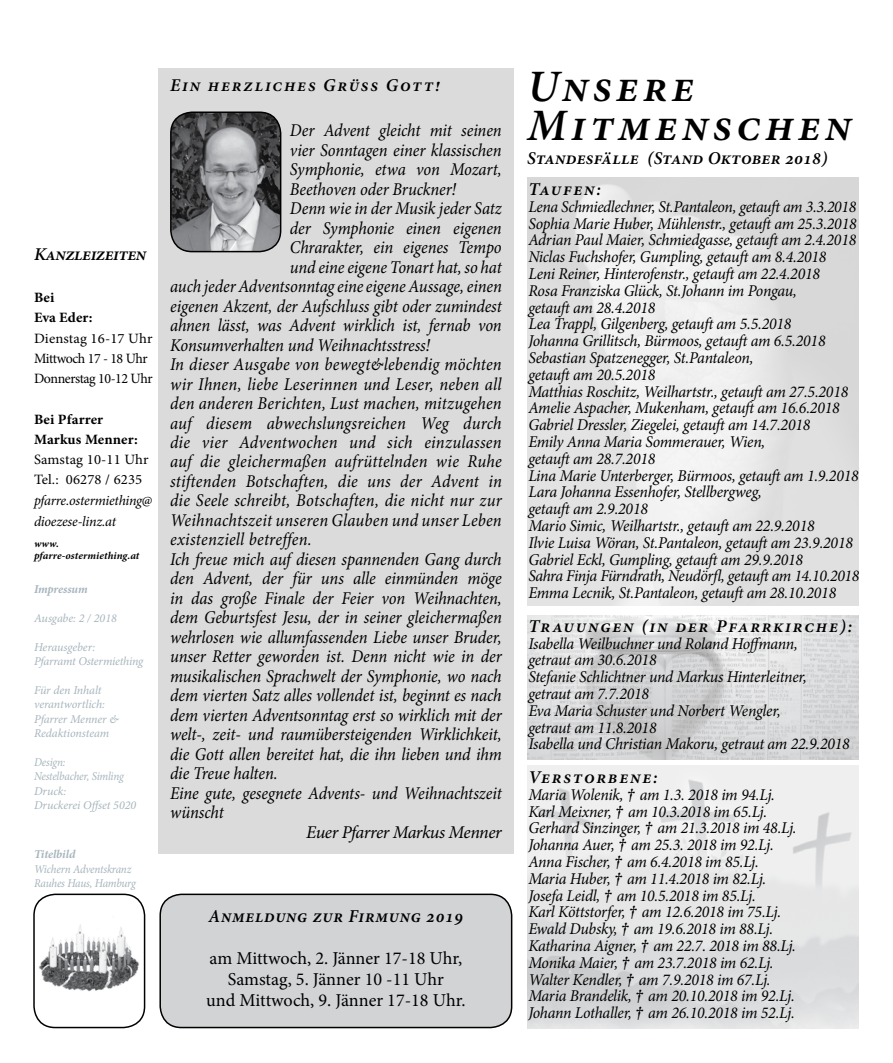
<style>
.page{position:relative;width:893px;height:1063px;background:#fff}
.page>*{position:absolute;margin:0;border:0;box-sizing:border-box;transform-origin:0 0}
.t1{font:italic 600 45px/39px "Minion Pro";letter-spacing:.1em;color:#000}
.t2{font:18.15px/21px "Minion Pro";letter-spacing:-.005em;color:#000;text-align:center}
.t3{font:italic 600 18.15px "Minion Pro";letter-spacing:.04em;color:#000}
.t4{font:italic 18px "Minion Pro";color:#000;scale:.92 1}
.t5{font:italic 600 18px "Minion Pro";letter-spacing:.085em;color:#000}
.t6{font:italic 600 18px "Minion Pro";letter-spacing:.01em;color:#000}
.t7{font:italic 18px "Minion Pro";letter-spacing:-.03em;color:#000}
.t8{font:italic 600 18px "Minion Pro";letter-spacing:-.03em;color:#000}
.t9{font:italic 16.5px/16.8px "Minion Pro";letter-spacing:-.02em;color:#000;scale:.96 1}
.t10{font:14.25px/20.2px "Minion Pro";letter-spacing:-.03em;color:#000}
.t11{font:italic 14.25px/21.6px "Minion Pro";letter-spacing:-.02em;color:#000}
.t12{font:700 14.25px/20.2px "Minion Pro";letter-spacing:.005em;color:#000}
.t13{font:14.25px/20.2px "Minion Pro";color:#000}
.t14{font:italic 12px/14.4px "Minion Pro";letter-spacing:-.015em;color:#a7b5bd}
.t15{font:italic 12px/14.4px "Minion Pro";letter-spacing:-.015em;color:#a7b5bd;scale:.93 1}
.t16{font:italic 700 12px "Minion Pro";letter-spacing:-.01em;color:#a7b5bd}
.t17{font:italic 700 10.5px/12px "Minion Pro";color:#000}
.s1{font-weight:600;font-size:18px}
</style>
<div class="page">
<img style="left:527px;top:765px;width:332px;height:264px">
<img style="left:527px;top:615px;width:332px;height:144px">
<div style="left:160px;top:894px;width:352px;height:134px;background:#d1d3d4;border-radius:21px"></div>
<div style="left:159px;top:894px;width:353px;height:134px;border:2px solid #000;border-radius:21px"></div>
<div style="left:158px;top:68px;width:355px;height:785px;background:#dbdbdc"></div>
<img style="left:38px;top:924px;width:101px;height:68px">
<div style="left:33px;top:894px;width:112px;height:134px;border:2px solid #000;border-radius:21px"></div>
<img style="left:171px;top:112px;width:110px;height:140px">
<div style="left:170px;top:112px;width:111px;height:140px;border:2px solid #000;border-radius:21px"></div>
<p class="t8" style="left:34px;top:242px;width:114px">Kanzleizeiten</p>
<p class="t12" style="left:34px;top:287px;width:60px">Bei<br>Eva Eder:</p>
<p class="t10" style="left:34px;top:328px;width:120px">Dienstag 16-17 Uhr<br>Mittwoch 17 - 18 Uhr<br>Donnerstag 10-12 Uhr</p>
<p class="t12" style="left:34px;top:409px;width:106px">Bei Pfarrer<br>Markus Menner:</p>
<p class="t13" style="left:34px;top:449px;width:116px">Samstag 10-11 Uhr<br>Tel.: 06278 / 6235</p>
<p class="t11" style="left:34px;top:489px;width:120px">pfarre.ostermiething@ dioezese-linz.at</p>
<p class="t17" style="left:34px;top:538px;width:107px">www. pfarre-ostermiething.at</p>
<p class="t16" style="left:34px;top:581px;width:55px">Impressum</p>
<p class="t14" style="left:34px;top:611px;width:84px">Ausgabe: 2 / 2018</p>
<p class="t14" style="left:34px;top:640px;width:111px">Herausgeber:<br>Pfarramt Ostermiething</p>
<p class="t14" style="left:34px;top:683px;width:86px">Für den Inhalt verantwortlich:<br>Pfarrer Menner &amp;<br>Redaktionsteam</p>
<p class="t15" style="left:34px;top:755px;width:111px">Design:<br>Nestelbacher, Simling<br>Druck:<br>Druckerei Offset 5020</p>
<p class="t16" style="left:34px;top:846px;width:43px">Titelbild</p>
<p class="t15" style="left:34px;top:862px;width:111px">Wichern Adventskranz<br>Rauhes Haus, Hamburg</p>
<p class="t5" style="left:170px;top:73px;width:271px">Ein herzliches Grüss Gott!</p>
<h1 class="t1" style="left:527px;top:67px;width:326px">Unsere<br>Mitmenschen</h1>
<p class="t6" style="left:527px;top:146px;width:302px">Standesfälle (Stand Oktober 2018)</p>
<p class="t4" style="left:290px;top:118px;width:232px">Der Advent gleicht mit seinen</p>
<p class="t4" style="left:290px;top:138px;width:232px">vier Sonntagen einer klassischen</p>
<p class="t4" style="left:290px;top:157px;width:232px">Symphonie, etwa von Mozart,</p>
<p class="t4" style="left:290px;top:177px;width:182px">Beethoven oder Bruckner!</p>
<p class="t4" style="left:290px;top:196px;width:232px">Denn wie in der Musik jeder Satz</p>
<p class="t4" style="left:290px;top:216px;width:232px">der Symphonie einen eigenen</p>
<p class="t4" style="left:290px;top:235px;width:232px">Chrarakter, ein eigenes Tempo</p>
<p class="t4" style="left:290px;top:255px;width:232px">und eine eigene Tonart hat, so hat</p>
<p class="t4" style="left:170px;top:274px;width:362px">auch jeder Adventsonntag eine eigene Aussage, einen</p>
<p class="t4" style="left:170px;top:294px;width:362px">eigenen Akzent, der Aufschluss gibt oder zumindest</p>
<p class="t4" style="left:170px;top:313px;width:362px">ahnen lässt, was Advent wirklich ist, fernab von</p>
<p class="t4" style="left:170px;top:332px;width:284px">Konsumverhalten und Weihnachtsstress!</p>
<p class="t4" style="left:170px;top:352px;width:362px">In dieser Ausgabe von bewegt&amp;lebendig möchten</p>
<p class="t4" style="left:170px;top:371px;width:362px">wir Ihnen, liebe Leserinnen und Leser, neben all</p>
<p class="t4" style="left:170px;top:391px;width:362px">den anderen Berichten, Lust machen, mitzugehen</p>
<p class="t4" style="left:170px;top:410px;width:362px">auf diesem abwechslungsreichen Weg durch</p>
<p class="t4" style="left:170px;top:430px;width:362px">die vier Adventwochen und sich einzulassen</p>
<p class="t4" style="left:170px;top:449px;width:362px">auf die gleichermaßen aufrüttelnden wie Ruhe</p>
<p class="t4" style="left:170px;top:469px;width:362px">stiftenden Botschaften, die uns der Advent in</p>
<p class="t4" style="left:170px;top:488px;width:362px">die Seele schreibt, Botschaften, die nicht nur zur</p>
<p class="t4" style="left:170px;top:508px;width:362px">Weihnachtszeit unseren Glauben und unser Leben</p>
<p class="t4" style="left:170px;top:527px;width:156px">existenziell betreffen.</p>
<p class="t4" style="left:170px;top:547px;width:362px">Ich freue mich auf diesen spannenden Gang durch</p>
<p class="t4" style="left:170px;top:566px;width:362px">den Advent, der für uns alle einmünden möge</p>
<p class="t4" style="left:170px;top:586px;width:362px">in das große Finale der Feier von Weihnachten,</p>
<p class="t4" style="left:170px;top:605px;width:362px">dem Geburtsfest Jesu, der in seiner gleichermaßen</p>
<p class="t4" style="left:170px;top:625px;width:362px">wehrlosen wie allumfassenden Liebe unser Bruder,</p>
<p class="t4" style="left:170px;top:644px;width:362px">unser Retter geworden ist. Denn nicht wie in der</p>
<p class="t4" style="left:170px;top:664px;width:362px">musikalischen Sprachwelt der Symphonie, wo nach</p>
<p class="t4" style="left:170px;top:683px;width:362px">dem vierten Satz alles vollendet ist, beginnt es nach</p>
<p class="t4" style="left:170px;top:703px;width:362px">dem vierten Adventsonntag erst so wirklich mit der</p>
<p class="t4" style="left:170px;top:722px;width:362px">welt-, zeit- und raumübersteigenden Wirklichkeit,</p>
<p class="t4" style="left:170px;top:742px;width:362px">die Gott allen bereitet hat, die ihn lieben und ihm</p>
<p class="t4" style="left:170px;top:761px;width:119px">die Treue halten.</p>
<p class="t4" style="left:170px;top:781px;width:362px">Eine gute, gesegnete Advents- und Weihnachtszeit</p>
<p class="t4" style="left:170px;top:800px;width:60px">wünscht</p>
<p class="t7" style="left:306px;top:820px;width:197px">Euer Pfarrer Markus Menner</p>
<p class="t5" style="left:528px;top:177px;width:74px">Taufen:</p>
<p class="t9" style="left:528px;top:198px;width:346px">Lena Schmiedlechner, St.Pantaleon, getauft am 3.3.2018<br>Sophia Marie Huber, Mühlenstr., getauft am 25.3.2018<br>Adrian Paul Maier, Schmiedgasse, getauft am 2.4.2018<br>Niclas Fuchshofer, Gumpling, getauft am 8.4.2018<br>Leni Reiner, Hinterofenstr., getauft am 22.4.2018<br>Rosa Franziska Glück, St.Johann im Pongau,<br>getauft am 28.4.2018<br>Lea Trappl, Gilgenberg, getauft am 5.5.2018<br>Johanna Grillitsch, Bürmoos, getauft am 6.5.2018<br>Sebastian Spatzenegger, St.Pantaleon,<br>getauft am 20.5.2018<br>Matthias Roschitz, Weilhartstr., getauft am 27.5.2018<br>Amelie Aspacher, Mukenham, getauft am 16.6.2018<br>Gabriel Dressler, Ziegelei, getauft am 14.7.2018<br>Emily Anna Maria Sommerauer, Wien,<br>getauft am 28.7.2018<br>Lina Marie Unterberger, Bürmoos, getauft am 1.9.2018<br>Lara Johanna Essenhofer, Stellbergweg,<br>getauft am 2.9.2018<br>Mario Simic, Weilhartstr., getauft am 22.9.2018<br>Ilvie Luisa Wöran, St.Pantaleon, getauft am 23.9.2018<br>Gabriel Eckl, Gumpling, getauft am 29.9.2018<br>Sahra Finja Fürndrath, Neudörfl, getauft am 14.10.2018<br>Emma Lecnik, St.Pantaleon, getauft am 28.10.2018</p>
<p class="t5" style="left:528px;top:613px;width:326px">Trauungen (in der Pfarrkirche):</p>
<p class="t9" style="left:528px;top:635px;width:336px">Isabella Weilbuchner und Roland Hoffmann,<br>getraut am 30.6.2018<br>Stefanie Schlichtner und Markus Hinterleitner, getraut am 7.7.2018<br>Eva Maria Schuster und Norbert Wengler,<br>getraut am 11.8.2018<br>Isabella und Christian Makoru, getraut am 22.9.2018</p>
<p class="t5" style="left:528px;top:765px;width:131px">Verstorbene:</p>
<p class="t9" style="left:528px;top:786px;width:281px">Maria Wolenik, <span class="s1">†</span> am 1.3. 2018 im 94.Lj.<br>Karl Meixner, <span class="s1">†</span> am 10.3.2018 im 65.Lj.<br>Gerhard Sinzinger, <span class="s1">†</span> am 21.3.2018 im 48.Lj.<br>Johanna Auer, <span class="s1">†</span> am 25.3. 2018 im 92.Lj.<br>Anna Fischer, <span class="s1">†</span> am 6.4.2018 im 85.Lj.<br>Maria Huber, <span class="s1">†</span> am 11.4.2018 im 82.Lj.<br>Josefa Leidl, <span class="s1">†</span> am 10.5.2018 im 85.Lj.<br>Karl Köttstorfer, <span class="s1">†</span> am 12.6.2018 im 75.Lj.<br>Ewald Dubsky, <span class="s1">†</span> am 19.6.2018 im 88.Lj.<br>Katharina Aigner, <span class="s1">†</span> am 22.7. 2018 im 88.Lj.<br>Monika Maier, <span class="s1">†</span> am 23.7.2018 im 62.Lj.<br>Walter Kendler, <span class="s1">†</span> am 7.9.2018 im 67.Lj.<br>Maria Brandelik, <span class="s1">†</span> am 20.10.2018 im 92.Lj.<br>Johann Lothaller, <span class="s1">†</span> am 26.10.2018 im 52.Lj.</p>
<p class="t3" style="left:209px;top:904px;width:256px">Anmeldung zur Firmung 2019</p>
<p class="t2" style="left:206px;top:948px;width:261px">am Mittwoch, 2. Jänner 17-18 Uhr,<br>Samstag, 5. Jänner 10 -11 Uhr<br>und Mittwoch, 9. Jänner 17-18 Uhr.</p>
</div>
